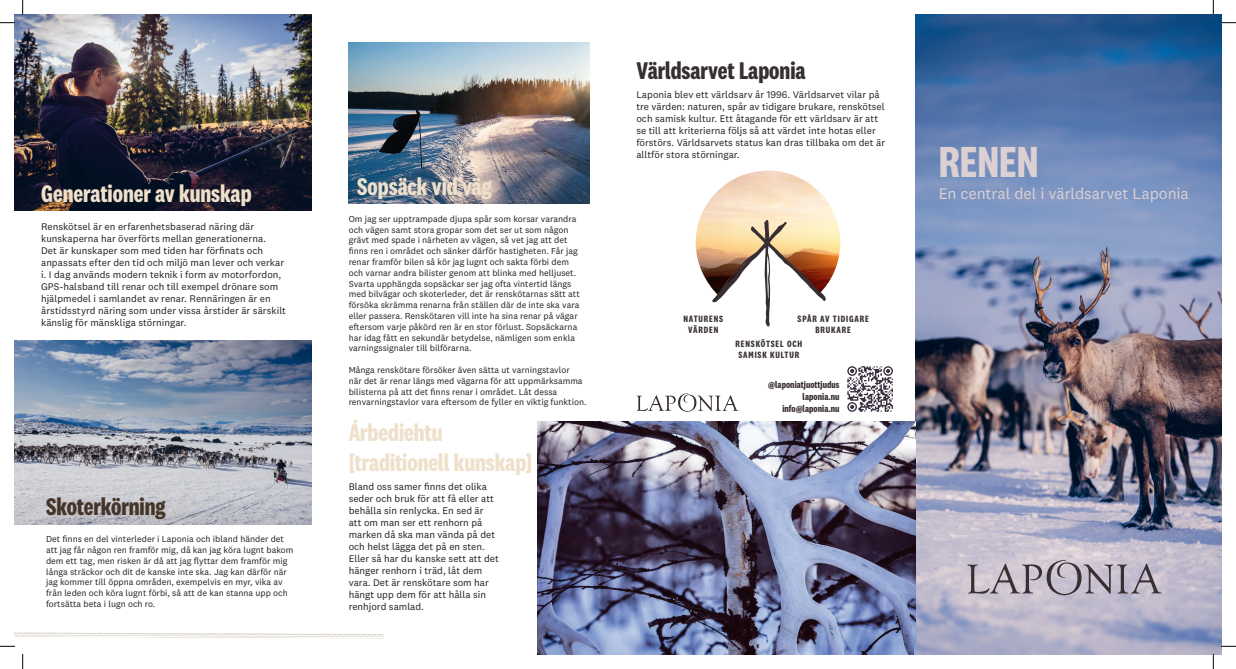
<style>
.page{position:relative;width:1236px;height:669px;background:#fff}
.page>*{position:absolute;margin:0;border:0;box-sizing:border-box;transform-origin:0 0}
.t1{font:700 45px "National 2 Condensed";color:#ddd0d2}
.t2{font:700 25px/30px "National 2 Condensed";color:#efe0cb}
.t3{font:700 25px "National 2 Condensed";color:#372e33}
.t4{font:700 25px "National 2 Condensed";letter-spacing:-.005em;color:#453427}
.t5{font:16px "National 2";letter-spacing:-.005em;color:#ddd0d2}
.t6{font:10px/12px "National 2";color:#231f20}
.t7{font:700 10px/12px "National 2 Condensed";letter-spacing:.01em;color:#372e33;text-align:right}
.t8{font:700 9.5px/11px "National 2 Condensed";letter-spacing:.09em;color:#3a3035;text-align:center}
.t9{font:9px/10.8px "National 2";color:#231f20}
</style>
<div class="page">
<img style="left:916px;top:14px;width:306px;height:641px">
<img style="left:537px;top:422px;width:379px;height:233px">
<svg style="left:967px;top:560px;width:194px;height:35px;background:#afa7b2"></svg>
<svg style="left:696px;top:171px;width:144px;height:156px"></svg>
<img style="left:349px;top:43px;width:241px;height:161px">
<img style="left:14px;top:341px;width:298px;height:183px">
<img style="left:14px;top:14px;width:298px;height:197px">
<svg style="left:14px;top:632px;width:369px;height:6px"></svg>
<svg style="left:847px;top:366px;width:46px;height:46px"></svg>
<svg style="left:636px;top:393px;width:102px;height:19px"></svg>
<svg style="left:0;top:22px;width:15px;height:2px"></svg>
<svg style="left:1221px;top:22px;width:15px;height:2px"></svg>
<svg style="left:0;top:646px;width:15px;height:1px"></svg>
<svg style="left:1221px;top:646px;width:15px;height:1px"></svg>
<svg style="left:22px;top:0;width:2px;height:15px"></svg>
<svg style="left:22px;top:654px;width:2px;height:15px"></svg>
<svg style="left:1213px;top:0;width:1px;height:15px"></svg>
<svg style="left:1213px;top:654px;width:1px;height:15px"></svg>
<h2 class="t2" style="left:41px;top:179px;width:212px">Generationer av kunskap</h2>
<p class="t6" style="left:41px;top:221px;width:246px">Renskötsel är en erfarenhetsbaserad näring där kunskaperna har överförts mellan generationerna.<br>Det är kunskaper som med tiden har förfinats och anpassats efter den tid och miljö man lever och verkar i. I dag används modern teknik i form av motorfordon, GPS-halsband till renar och till exempel drönare som hjälpmedel i samlandet av renar. Rennäringen är en årstidsstyrd näring som under vissa årstider är särskilt känslig för mänskliga störningar.</p>
<h2 class="t4" style="left:46px;top:494px;width:121px">Skoterkörning</h2>
<p class="t9" style="left:46px;top:534px;width:249px">Det finns en del vinterleder i Laponia och ibland händer det att jag får någon ren framför mig, då kan jag köra lugnt bakom dem ett tag, men risken är då att jag flyttar dem framför mig långa sträckor och dit de kanske inte ska. Jag kan därför när jag kommer till öppna områden, exempelvis en myr, vika av från leden och köra lugnt förbi, så att de kan stanna upp och fortsätta beta i lugn och ro.</p>
<h2 class="t2" style="left:357px;top:171px;width:136px">Sopsäck vid väg</h2>
<p class="t9" style="left:349px;top:214px;width:233px">Om jag ser upptrampade djupa spår som korsar varandra och vägen samt stora gropar som det ser ut som någon grävt med spade i närheten av vägen, så vet jag att det finns ren i området och sänker därför hastigheten. Får jag renar framför bilen så kör jag lugnt och sakta förbi dem och varnar andra bilister genom att blinka med helljuset.<br>Svarta upphängda sopsäckar ser jag ofta vintertid längs med bilvägar och skoterleder, det är renskötarnas sätt att försöka skrämma renarna från ställen där de inte ska vara eller passera. Renskötaren vill inte ha sina renar på vägar eftersom varje påkörd ren är en stor förlust. Sopsäckarna har idag fått en sekundär betydelse, nämligen som enkla varningssignaler till bilförarna.</p>
<p class="t9" style="left:349px;top:365px;width:239px">Många renskötare försöker även sätta ut varningstavlor<br>när det är renar längs med vägarna för att uppmärksamma bilisterna på att det finns renar i området. Låt dessa renvarningstavlor vara eftersom de fyller en viktig funktion.</p>
<h2 class="t2" style="left:349px;top:418px;width:185px">Árbediehtu [traditionell kunskap]</h2>
<p class="t6" style="left:349px;top:481px;width:152px">Bland oss samer finns det olika seder och bruk för att få eller att behålla sin renlycka. En sed är att om man ser ett renhorn på marken då ska man vända på det och helst lägga det på en sten.<br>Eller så har du kanske sett att det hänger renhorn i träd, låt dem vara. Det är renskötare som har hängt upp dem för att hålla sin renhjord samlad.</p>
<h2 class="t3" style="left:636px;top:58px;width:171px">Världsarvet Laponia</h2>
<p class="t6" style="left:636px;top:89px;width:250px">Laponia blev ett världsarv år 1996. Världsarvet vilar på tre värden: naturen, spår av tidigare brukare, renskötsel och samisk kultur. Ett åtagande för ett världsarv är att se till att kriterierna följs så att värdet inte hotas eller förstörs. Världsarvets status kan dras tillbaka om det är alltför stora störningar.</p>
<p class="t8" style="left:683px;top:313px;width:41px">NATURENS<br>VÄRDEN</p>
<p class="t8" style="left:798px;top:313px;width:73px">SPÅR AV TIDIGARE<br>BRUKARE</p>
<p class="t8" style="left:736px;top:339px;width:68px">RENSKÖTSEL OCH<br>SAMISK KULTUR</p>
<p class="t7" style="left:768px;top:379px;width:73px">@laponiatjuottjudus laponia.nu info@laponia.nu</p>
<h1 class="t1" style="left:939px;top:139px;width:101px">RENEN</h1>
<h3 class="t5" style="left:939px;top:185px;width:252px">En central del i världsarvet Laponia</h3>
</div>
